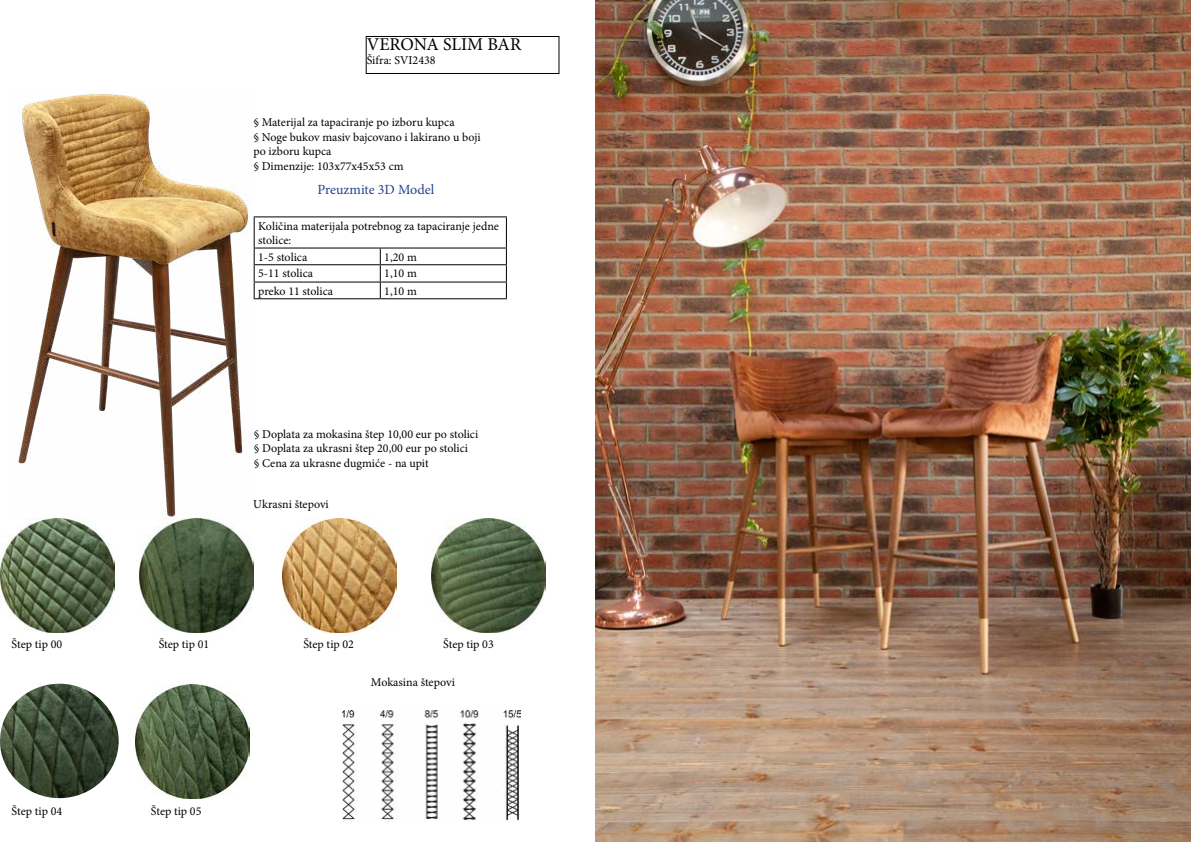
<style>
.page{position:relative;width:1191px;height:842px;background:#fff}
.page>*{position:absolute;margin:0;border:0;box-sizing:border-box;transform-origin:0 0}
.t1{font:18px "Minion Pro";letter-spacing:-.005em;color:#000}
.t2{font:14px "Minion Pro";color:#25408f}
.t3{font:12px/14.4px "Minion Pro";color:#000}
</style>
<div class="page">
<div style="left:366px;top:36px;width:193px;height:38px;border:1px solid #000"></div>
<img style="left:0;top:519px;width:114px;height:114px">
<img style="left:139px;top:519px;width:114px;height:114px">
<img style="left:283px;top:519px;width:114px;height:114px">
<img style="left:432px;top:519px;width:114px;height:114px">
<img style="left:135px;top:684px;width:114px;height:114px">
<img style="left:18px;top:91px;width:231px;height:428px">
<img style="left:343px;top:711px;width:178px;height:111px">
<img style="left:0;top:684px;width:119px;height:114px">
<hr style="left:254px;top:216px;width:126px;height:1px;background:#000">
<hr style="left:254px;top:217px;width:1px;height:31px;background:#000">
<hr style="left:380px;top:216px;width:127px;height:1px;background:#000">
<hr style="left:506px;top:217px;width:1px;height:31px;background:#000">
<hr style="left:254px;top:248px;width:126px;height:1px;background:#000">
<hr style="left:380px;top:248px;width:127px;height:1px;background:#000">
<hr style="left:254px;top:264px;width:126px;height:1px;background:#000">
<hr style="left:380px;top:264px;width:127px;height:1px;background:#000">
<hr style="left:254px;top:282px;width:126px;height:1px;background:#000">
<svg style="left:254px;top:249px;width:1px;height:49px"></svg>
<hr style="left:380px;top:282px;width:127px;height:1px;background:#000">
<svg style="left:380px;top:249px;width:1px;height:49px"></svg>
<svg style="left:506px;top:249px;width:1px;height:49px"></svg>
<hr style="left:254px;top:298px;width:126px;height:1px;background:#000">
<hr style="left:380px;top:298px;width:127px;height:1px;background:#000">
<img style="left:595px;top:0;width:596px;height:842px">
<h1 class="t1" style="left:367px;top:32px;width:156px">VERONA SLIM BAR</h1>
<p class="t3" style="left:367px;top:54px;width:70px">Šifra: SVI2438</p>
<p class="t3" style="left:253px;top:115px;width:229px">§ Materijal za tapaciranje po izboru kupca<br>§ Noge bukov masiv bajcovano i lakirano u boji po izboru kupca<br>§ Dimenzije: 103x77x45x53 cm</p>
<p class="t2" style="left:317px;top:181px;width:118px">Preuzmite 3D Model</p>
<p class="t3" style="left:258px;top:219px;width:242px">Količina materijala potrebnog za tapaciranje jedne stolice:</p>
<p class="t3" style="left:258px;top:250px;width:51px">1-5 stolica</p>
<p class="t3" style="left:384px;top:250px;width:34px">1,20 m</p>
<p class="t3" style="left:258px;top:266px;width:56px">5-11 stolica</p>
<p class="t3" style="left:384px;top:266px;width:34px">1,10 m</p>
<p class="t3" style="left:258px;top:284px;width:77px">preko 11 stolica</p>
<p class="t3" style="left:384px;top:284px;width:34px">1,10 m</p>
<p class="t3" style="left:254px;top:427px;width:226px">§ Doplata za mokasina štep 10,00 eur po stolici § Doplata za ukrasni štep 20,00 eur po stolici<br>§ Cena za ukrasne dugmiće - na upit</p>
<p class="t3" style="left:253px;top:497px;width:77px">Ukrasni štepovi</p>
<p class="t3" style="left:12px;top:637px;width:52px">Štep tip 00</p>
<p class="t3" style="left:159px;top:637px;width:52px">Štep tip 01</p>
<p class="t3" style="left:303px;top:637px;width:52px">Štep tip 02</p>
<p class="t3" style="left:443px;top:637px;width:52px">Štep tip 03</p>
<p class="t3" style="left:12px;top:804px;width:52px">Štep tip 04</p>
<p class="t3" style="left:151px;top:804px;width:52px">Štep tip 05</p>
<p class="t3" style="left:371px;top:675px;width:85px">Mokasina štepovi</p>
</div>
